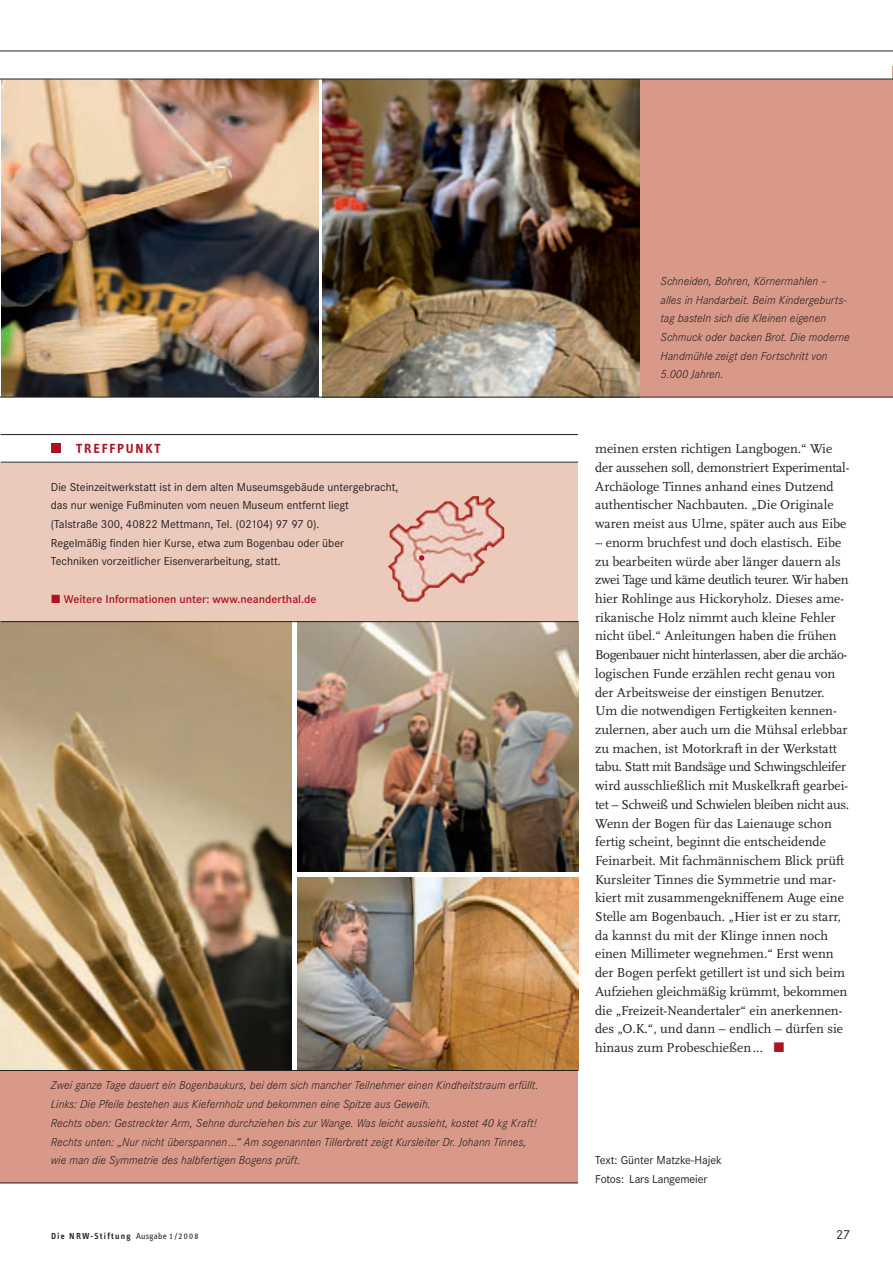
<style>
.page{position:relative;width:893px;height:1263px;background:#fff}
.page>*{position:absolute;margin:0;border:0;box-sizing:border-box;transform-origin:0 0}
.t1{font:13.5px/18.8px "Scala";color:#231f20}
.t2{font:700 13.5px "Info Text";letter-spacing:.135em;color:#ac1423}
.t3{font:13.5px "Corporate S";color:#231f20}
.t4{font:italic 300 12px/18.8px "Corporate S";color:#231f20}
.t5{font:12px/18.8px "Corporate S";color:#231f20}
.t6{font:600 12px "Corporate S";color:#ac1423}
.t7{font:600 9px "Info Text";letter-spacing:.135em;color:#231f20}
.s1{font-family:"European Pi Three";font-weight:400}
.s2{font-family:"European Pi Three";font-size:14.1px;color:#ac1423}
.s3{font-weight:400}
.s4{font-family:"Info Text Normal Caps";font-weight:400}
</style>
<div class="page">
<div style="left:1px;top:1071px;width:577px;height:112px;background:#d99988"></div>
<div style="left:0;top:462px;width:578px;height:159px;background:#ebc9bb"></div>
<img style="left:298px;top:877px;width:280px;height:193px">
<img style="left:298px;top:622px;width:280px;height:250px">
<img style="left:0;top:622px;width:292px;height:448px">
<div style="left:576px;top:66px;width:316px;height:331px;background:#d99988"></div>
<img style="left:323px;top:80px;width:316px;height:317px">
<img style="left:2px;top:80px;width:317px;height:317px">
<hr style="left:1px;top:462px;width:577px;height:1px;background:#231f20">
<hr style="left:1px;top:434px;width:577px;height:1px;background:#231f20">
<hr style="left:1px;top:621px;width:577px;height:1px;background:#231f20">
<hr style="left:0;top:1070px;width:578px;height:1px;background:#231f20">
<hr style="left:0;top:1182px;width:578px;height:1px;background:#231f20">
<img style="left:388px;top:496px;width:116px;height:106px">
<svg style="left:419px;top:555px;width:5px;height:6px"></svg>
<div style="left:51px;top:443px;width:9px;height:10px;background:#ac1423"></div>
<div style="left:0;top:51px;width:892px;height:28px;background:#fff"></div>
<hr style="left:0;top:79px;width:892px;height:1px;background:#231f20">
<hr style="left:0;top:51px;width:892px;height:1px;background:#231f20">
<hr style="left:0;top:397px;width:892px;height:1px;background:#231f20">
<p class="t2" style="left:76px;top:440px;width:86px">TREFFPUNKT</p>
<p class="t5" style="left:51px;top:478px;width:349px">Die Steinzeitwerkstatt ist in dem alten Museumsgebäude unter gebracht, das nur wenige Fußminuten vom neuen Museum entfernt liegt (Talstraße 300, 40822 Mettmann, Tel. (02104) 97 97 0).<br>Regelmäßig finden hier Kurse, etwa zum Bogenbau oder über<br>Techniken vorzeitlicher Eisenverarbeitung, statt.</p>
<p class="t6" style="left:51px;top:592px;width:267px"><span class="s1">-</span> Weitere Informationen unter: www.neanderthal.de</p>
<p class="t4" style="left:51px;top:1077px;width:489px">Zwei ganze Tage dauert ein Bogenbaukurs, bei dem sich mancher Teilnehmer einen Kindheitstraum erfüllt.<br>Links: Die Pfeile bestehen aus Kiefernholz und bekommen eine Spitze aus Geweih.<br>Rechts oben: Gestreckter Arm, Sehne durchziehen bis zur Wange. Was leicht aussieht, kostet 40 kg Kraft!<br>Rechts unten: „Nur nicht überspannen…“ Am sogenannten Tillerbrett zeigt Kursleiter Dr. Johann Tinnes, wie man die Symmetrie des halbfertigen Bogens prüft.</p>
<p class="t4" style="left:661px;top:273px;width:191px">Schneiden, Bohren, Körnermahlen – alles in Hand ar beit. Beim Kinderge burts - tag basteln sich die Kleinen eigenen Schmuck oder backen Brot. Die moderne Handmühle zeigt den Fort schritt von 5.000 Jahren.</p>
<p class="t1" style="left:595px;top:440px;width:256px">meinen ersten richtigen Langbogen.“ Wie der aussehen soll, demonstriert Experimen tal-Archäologe Tinnes anhand eines Dutzend authentischer Nachbauten. „Die Originale waren meist aus Ulme, später auch aus Eibe</p>
<p class="t1" style="left:595px;top:534px;width:256px">– enorm bruchfest und doch elastisch. Eibe zu bearbeiten würde aber länger dauern als zwei Tage und käme deutlich teurer. Wir haben hier Rohlinge aus Hickoryholz. Dieses ame&shy;rikanische Holz nimmt auch kleine Fehler nicht übel.“ Anleitungen haben die frühen Bogenbauer nicht hinterlassen, aber die archäo - logischen Funde erzählen recht genau von der Arbeits weise der einstigen Benutzer.<br>Um die notwendigen Fertigkeiten kennen&shy;zulernen, aber auch um die Mühsal erlebbar zu machen, ist Motor kraft in der Werkstatt tabu. Statt mit Band säge und Schwing schleifer wird ausschließlich mit Muskelkraft gearbei&shy;tet – Schweiß und Schwielen bleiben nicht aus.<br>Wenn der Bogen für das Laienauge schon fertig scheint, beginnt die entscheidende Feinarbeit. Mit fachmännischem Blick prüft Kursleiter Tinnes die Symmetrie und mar&shy;kiert mit zusammengekniffenem Auge eine Stelle am Bogenbauch. „Hier ist er zu starr, da kannst du mit der Klinge innen noch einen Millimeter wegnehmen.“ Erst wenn der Bogen perfekt getillert ist und sich beim Auf ziehen gleichmäßig krümmt, bekommen die „Freizeit-Neandertaler“ ein anerkennen&shy;des „O.K.“, und dann – endlich – dürfen sie hinaus zum Probeschießen... <span class="s2">-</span></p>
<p class="t5" style="left:595px;top:1151px;width:128px">Text: Günter Matzke-Hajek<br>Fotos: Lars Langemeier</p>
<p class="t7" style="left:51px;top:1232px;width:149px">Die NRW-Stiftung <span class="s3">Ausgabe</span> <span class="s4">1/2008</span></p>
<p class="t3" style="left:836px;top:1229px;width:16px">27</p>
</div>
